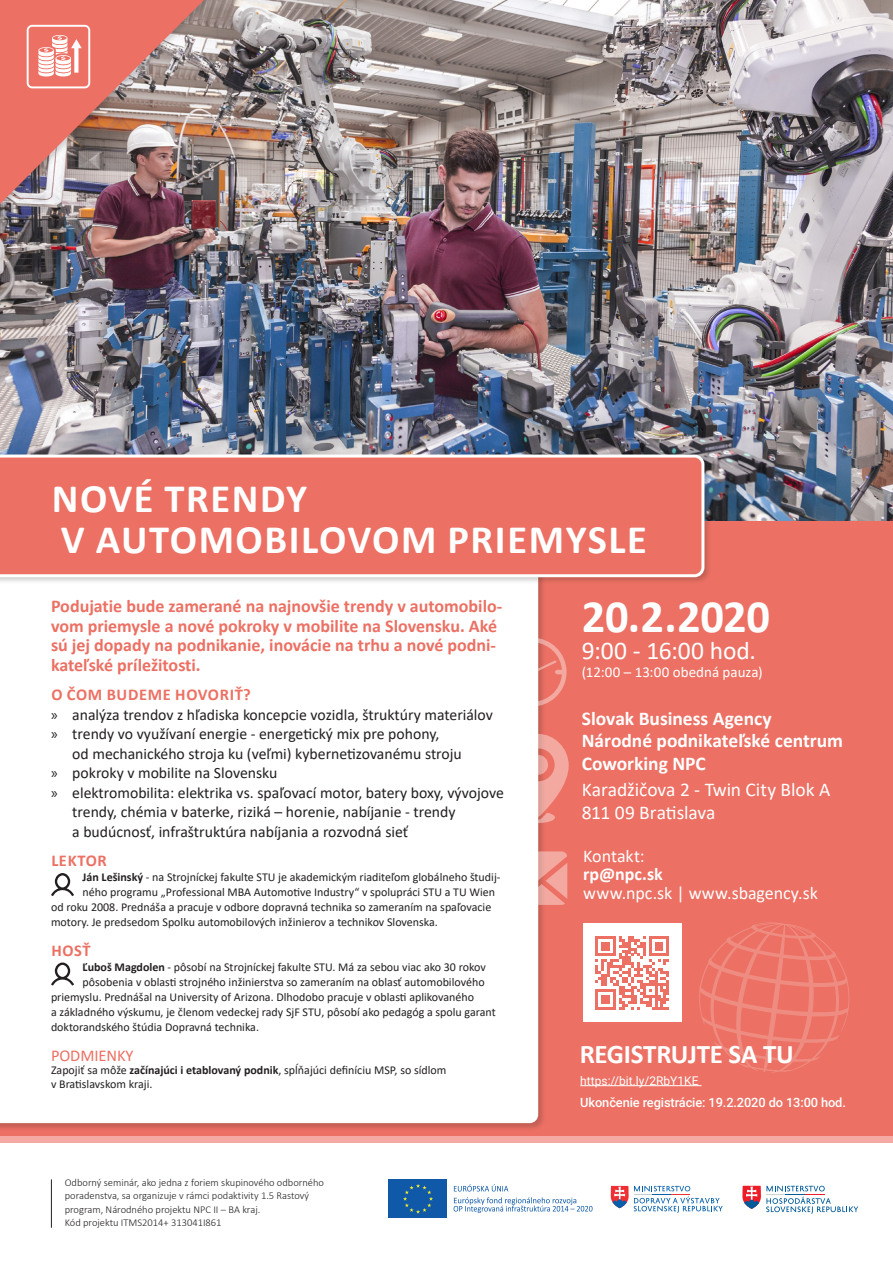
<style>
.page{position:relative;width:893px;height:1263px;background:#fff}
.page>*{position:absolute;margin:0;border:0;box-sizing:border-box;transform-origin:0 0}
.t1{font:700 46.5px "Calibri";letter-spacing:-.01em;color:#fff}
.t2{font:700 40.5px "Calibri";letter-spacing:.04em;color:#fff}
.t3{font:700 27px "Calibri";letter-spacing:-.01em;color:#fff}
.t4{font:25.5px "Calibri";color:#fff}
.t5{font:700 19.5px "Calibri";color:#fff}
.t6{font:19.5px "Calibri";letter-spacing:-.005em;color:#fff}
.t7{font:700 18px/19.5px "Calibri";color:#ec7063}
.t8{font:18px "Calibri";letter-spacing:-.005em;color:#fff}
.t9{font:700 18px "Calibri";color:#fff}
.t10{font:700 16.5px "Calibri";letter-spacing:.04em;color:#ec7063}
.t11{font:16.5px "Calibri";letter-spacing:-.005em;color:#ec7063}
.t12{font:15.75px/19.5px "Calibri";color:#231f20}
.t13{font:15px "Calibri";letter-spacing:.005em;color:#fff}
.t14{font:500 12.9px "Roboto";letter-spacing:-.01em;color:#fff}
.t15{font:12px/13.5px "Calibri";color:#231f20}
.Default{font:12px "Roboto";color:#fff}
.t16{font:300 10.5px "Calibri";color:#231f20}
.s1{font-family:"Myriad Pro"}
.s2{font-weight:700}
</style>
<div class="page">
<img style="left:0;top:0;width:893px;height:521px">
<div style="left:0;top:1105px;width:893px;height:38px;background:#f4a9a2"></div>
<div style="left:0;top:521px;width:893px;height:614px;background:#ec7063"></div>
<svg style="left:454px;top:1184px;width:54px;height:7px"></svg>
<svg style="left:454px;top:1197px;width:138px;height:16px"></svg>
<div style="left:389px;top:1179px;width:58px;height:39px;background:#1059a9"></div>
<svg style="left:403px;top:1184px;width:30px;height:29px"></svg>
<svg style="left:611px;top:1186px;width:112px;height:27px"></svg>
<svg style="left:742px;top:1186px;width:116px;height:28px"></svg>
<hr style="left:51px;top:1179px;width:1px;height:49px;background:#231f20">
<div style="left:0;top:500px;width:546px;height:631px;background:#231f20;opacity:.21"></div>
<div style="left:0;top:585px;width:538px;height:538px;background:#fff"></div>
<div style="left:0;top:453px;width:712px;height:132px;background:#231f20;opacity:.21"></div>
<div style="left:0;top:454px;width:704px;height:123px;background:#ec7063"></div>
<svg style="left:498px;top:638px;width:69px;height:68px"></svg>
<svg style="left:508px;top:734px;width:61px;height:89px"></svg>
<svg style="left:494px;top:851px;width:73px;height:54px;background:#f8d6d3"></svg>
<svg style="left:699px;top:922px;width:151px;height:150px"></svg>
<div style="left:0;top:0;width:231px;height:229px;background:#231f20;opacity:.17"></div>
<svg style="left:51px;top:873px;width:23px;height:23px"></svg>
<svg style="left:51px;top:962px;width:23px;height:24px"></svg>
<hr style="left:580px;top:1085px;width:121px;height:1px;background:#fff">
<div style="left:583px;top:924px;width:98px;height:98px;background:#fff"></div>
<svg style="left:595px;top:936px;width:74px;height:74px"></svg>
<img style="left:0;top:0;width:204px;height:204px">
<p class="t2" style="left:52px;top:470px;width:257px">NOVÉ TRENDY</p>
<p class="t2" style="left:61px;top:511px;width:587px">V AUTOMOBILOVOM PRIEMYSLE</p>
<p class="t7" style="left:51px;top:596px;width:453px">Podujatie bude zamerané na najnovšie trendy v automobilo&shy;vom priemysle a nové pokroky v mobilite na Slovensku. Aké sú jej dopady na podnikanie, inovácie na trhu a nové podni&shy;kateľské príležitosti.</p>
<p class="t10" style="left:51px;top:683px;width:201px">O ČOM BUDEME HOVORIŤ?</p>
<p class="t12" style="left:51px;top:704px;width:443px"><span class="s1">»</span> analýza trendov z hľadiska koncepcie vozidla, štruktúry materiálov</p>
<p class="t12" style="left:72px;top:724px;width:391px;text-indent:-21px"><span class="s1">»</span> trendy vo využívaní energie - energetický mix pre pohony,<br>od mechanického stroja ku (veľmi) kybernetizovanému stroju</p>
<p class="t12" style="left:51px;top:763px;width:228px"><span class="s1">»</span> pokroky v mobilite na Slovensku</p>
<p class="t12" style="left:72px;top:782px;width:433px;text-indent:-21px"><span class="s1">»</span> elektromobilita: elektrika vs. spaľovací motor, batery boxy, vývojove trendy, chémia v baterke, riziká – horenie, nabíjanie - trendy<br>a budúcnosť, infraštruktúra nabíjania a rozvodná sieť</p>
<p class="t10" style="left:51px;top:849px;width:57px">LEKTOR</p>
<p class="t15" style="left:83px;top:870px;width:419px"><span class="s2">Ján Lešinský</span> - na Strojníckej fakulte STU je akademickým riaditeľom globálneho študij-</p>
<p class="t15" style="left:83px;top:885px;width:414px">ného programu „Professional MBA Automotive Industry“ v spolupráci STU a TU Wien</p>
<p class="t15" style="left:51px;top:900px;width:442px">od roku 2008. Prednáša a pracuje v odbore dopravná technika so zameraním na spaľovacie</p>
<p class="t15" style="left:51px;top:915px;width:388px">motory. Je predsedom Spolku automobilových inžinierov a technikov Slovenska.</p>
<p class="t10" style="left:51px;top:939px;width:41px">HOSŤ</p>
<p class="t15" style="left:83px;top:960px;width:405px"><span class="s2">Ľuboš Magdolen</span> - pôsobí na Strojníckej fakulte STU. Má za sebou viac ako 30 rokov</p>
<p class="t15" style="left:83px;top:975px;width:404px">pôsobenia v oblasti strojného inžinierstva so zameraním na oblasť automobilového</p>
<p class="t15" style="left:51px;top:990px;width:425px">priemyslu. Prednášal na University of Arizona. Dlhodobo pracuje v oblasti aplikovaného</p>
<p class="t15" style="left:51px;top:1005px;width:446px">a základného výskumu, je členom vedeckej rady SjF STU, pôsobí ako pedagóg a spolu garant</p>
<p class="t15" style="left:51px;top:1020px;width:210px">doktorandského štúdia Dopravná technika.</p>
<p class="t11" style="left:51px;top:1044px;width:84px">PODMIENKY</p>
<p class="t15" style="left:51px;top:1063px;width:397px">Zapojiť sa môže <span class="s2">začínajúci i etablovaný podnik</span>, spĺňajúci definíciu MSP, so sídlom v Bratislavskom kraji.</p>
<p class="t16" style="left:65px;top:1176px;width:261px">Odborný seminár, ako jedna z foriem skupinového odborného</p>
<p class="t16" style="left:65px;top:1189px;width:246px">poradenstva, sa organizuje v rámci podaktivity 1.5 Rastový</p>
<p class="t16" style="left:65px;top:1203px;width:197px">program, Národného projektu NPC II – BA kraj.</p>
<p class="t16" style="left:65px;top:1216px;width:158px">Kód projektu ITMS2014+ 313041I861</p>
<p class="t1" style="left:582px;top:583px;width:190px">20.2.2020</p>
<p class="t4" style="left:582px;top:633px;width:176px">9:00 - 16:00 hod.</p>
<p class="t13" style="left:582px;top:661px;width:182px">(12:00 – 13:00 obedná pauza)</p>
<p class="t5" style="left:582px;top:704px;width:192px">Slovak Business Agency</p>
<p class="t5" style="left:582px;top:727px;width:263px">Národné podnikateľské centrum</p>
<p class="t5" style="left:582px;top:749px;width:126px">Coworking NPC</p>
<p class="t6" style="left:582px;top:776px;width:250px">Karadžičova 2 - Twin City Blok A</p>
<p class="t6" style="left:582px;top:799px;width:135px">811 09 Bratislava</p>
<p class="t8" style="left:583px;top:843px;width:63px">Kontakt:</p>
<p class="t9" style="left:583px;top:862px;width:81px">rp@npc.sk</p>
<p class="t8" style="left:583px;top:881px;width:236px">www.npc.sk | www.sbagency.sk</p>
<p class="t3" style="left:580px;top:1034px;width:216px">REGISTRUJTE SA TU</p>
<p class="Default" style="left:580px;top:1072px;width:120px">https://bit.ly/2RbY1KE</p>
<p class="t14" style="left:580px;top:1093px;width:267px">Ukončenie registrácie: 19.2.2020 do 13:00 hod.</p>
</div>
